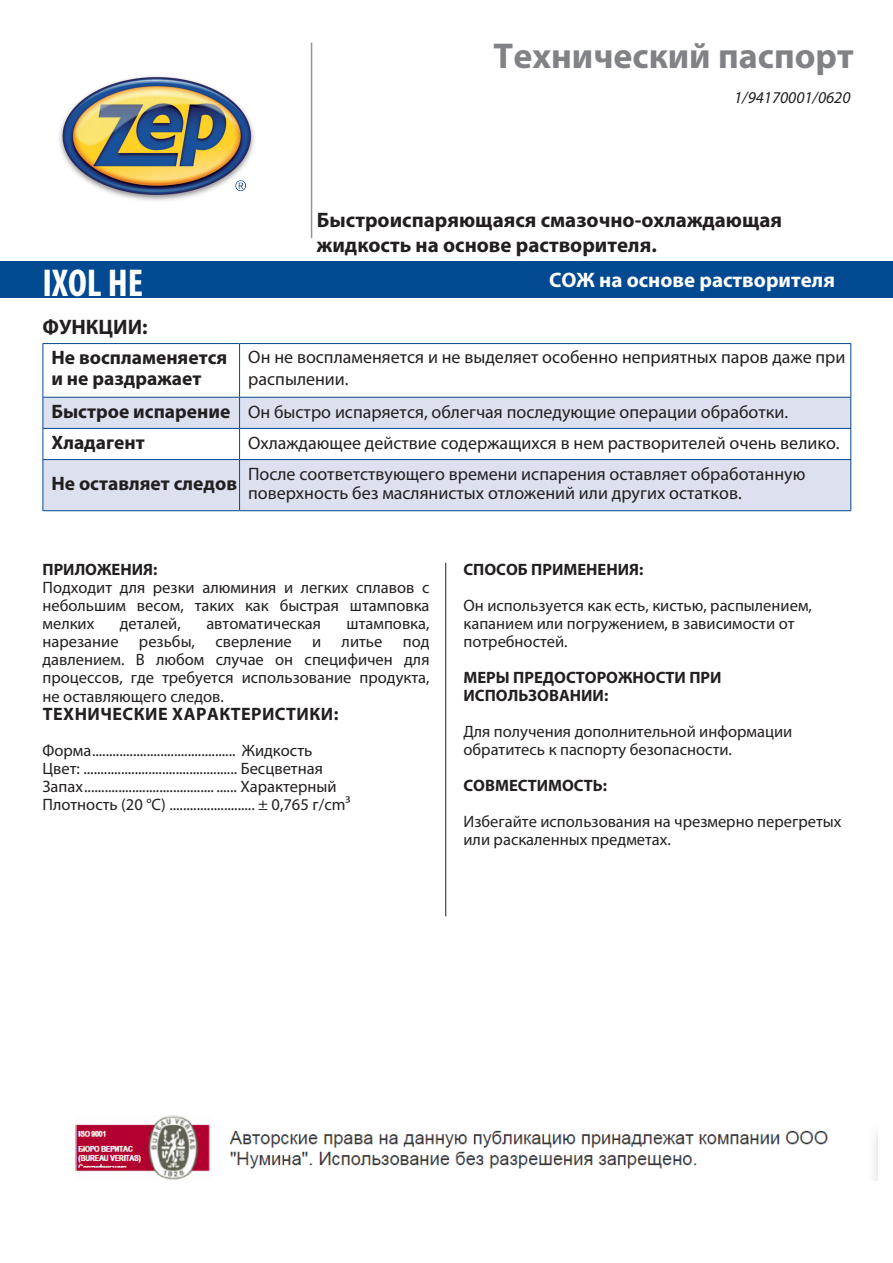
<style>
.page{position:relative;width:893px;height:1263px;background:#fff}
.page>*{position:absolute;margin:0;border:0;box-sizing:border-box;transform-origin:0 0}
.t1{font:700 condensed 39px "Myriad Pro";color:#fff}
.t2{font:700 36px "Myriad Pro";color:#808285}
.t3{font:700 21px/25.2px "Myriad Pro";color:#231f20}
.t4{font:700 21px "Myriad Pro";color:#fff}
.Caratteristics_Bold{font:700 19.5px/20.9px "Myriad Pro";color:#231f20}
.Caratteristics{font:18px/21.6px "Myriad Pro";color:#231f20}
.Tittoli{font:700 18px "Myriad Pro";letter-spacing:.025em;color:#231f20}
.Tittoli-2{font:16.5px/18px "Myriad Pro";color:#231f20}
.Specifiche{font:16.5px "Myriad Pro";color:#231f20}
.t5{font:700 16.5px/18px "Myriad Pro";color:#231f20}
.t6{font:italic 16.5px "Myriad Pro";color:#231f20}
.s1{font-weight:700}
</style>
<div class="page">
<div style="left:0;top:261px;width:893px;height:37px;background:#014990"></div>
<svg style="left:44px;top:344px;width:806px;height:53px"></svg>
<svg style="left:44px;top:398px;width:806px;height:112px;fill:#dde1ef"></svg>
<hr style="left:43px;top:343px;width:197px;height:1px;background:#014990">
<hr style="left:43px;top:344px;width:1px;height:53px;background:#014990">
<hr style="left:240px;top:343px;width:611px;height:1px;background:#014990">
<hr style="left:239px;top:344px;width:1px;height:53px;background:#014990">
<hr style="left:850px;top:344px;width:1px;height:53px;background:#014990">
<hr style="left:43px;top:397px;width:197px;height:1px;background:#014990">
<hr style="left:43px;top:398px;width:1px;height:30px;background:#014990">
<hr style="left:240px;top:397px;width:611px;height:1px;background:#014990">
<hr style="left:239px;top:398px;width:1px;height:30px;background:#014990">
<hr style="left:850px;top:398px;width:1px;height:30px;background:#014990">
<hr style="left:43px;top:428px;width:197px;height:1px;background:#014990">
<hr style="left:43px;top:429px;width:1px;height:30px;background:#014990">
<hr style="left:240px;top:428px;width:611px;height:1px;background:#014990">
<hr style="left:239px;top:429px;width:1px;height:30px;background:#014990">
<hr style="left:850px;top:429px;width:1px;height:30px;background:#014990">
<hr style="left:43px;top:459px;width:197px;height:1px;background:#014990">
<hr style="left:43px;top:460px;width:1px;height:50px;background:#014990">
<hr style="left:240px;top:459px;width:611px;height:1px;background:#014990">
<hr style="left:239px;top:460px;width:1px;height:50px;background:#014990">
<hr style="left:850px;top:460px;width:1px;height:50px;background:#014990">
<hr style="left:43px;top:510px;width:197px;height:1px;background:#014990">
<hr style="left:240px;top:510px;width:611px;height:1px;background:#014990">
<hr style="left:445px;top:563px;width:1px;height:353px;background:#231f20">
<hr style="left:311px;top:43px;width:1px;height:195px;background:#939598">
<img style="left:59px;top:76px;width:196px;height:125px">
<img style="left:75px;top:1115px;width:802px;height:66px">
<p class="t2" style="left:494px;top:32px;width:362px">Технический паспорт</p>
<p class="t6" style="left:734px;top:87px;width:118px">1/94170001/0620</p>
<p class="t1" style="left:43px;top:259px;width:102px">IXOL HE</p>
<p class="t3" style="left:43px;top:313px;width:107px">ФУНКЦИИ:</p>
<p class="t3" style="left:317px;top:206px;width:467px">Быстроиспаряющаяся смазочно-охлаждающая жидкость на основе растворителя.</p>
<p class="t4" style="left:549px;top:266px;width:287px">СОЖ на основе растворителя</p>
<p class="Caratteristics_Bold" style="left:51px;top:347px;width:177px">Не воспламеняется и не раздражает</p>
<p class="Caratteristics" style="left:248px;top:346px;width:599px">Он не воспламеняется и не выделяет особенно неприятных паров даже при распылении.</p>
<p class="Caratteristics_Bold" style="left:51px;top:400px;width:180px">Быстрое испарение</p>
<p class="Caratteristics" style="left:248px;top:401px;width:542px">Он быстро испаряется, облегчая последующие операции обработки.</p>
<p class="Caratteristics_Bold" style="left:51px;top:431px;width:95px">Хладагент</p>
<p class="Caratteristics" style="left:248px;top:432px;width:593px">Охлаждающее действие содержащихся в нем растворителей очень велико.</p>
<p class="Caratteristics_Bold" style="left:51px;top:473px;width:187px">Не оставляет следов</p>
<p class="Caratteristics" style="left:248px;top:464px;width:559px;line-height:19.4px">После соответствующего времени испарения оставляет обработанную поверхность без маслянистых отложений или других остатков.</p>
<p class="Tittoli-2" style="left:43px;top:560px;width:388px"><span class="s1">ПРИЛОЖЕНИЯ:<br></span>Подходит для резки алюминия и легких сплавов с небольшим весом, таких как быстрая штамповка мелких</p>
<p class="Tittoli-2" style="left:120px;top:614px;width:62px">деталей,</p>
<p class="Tittoli-2" style="left:206px;top:614px;width:116px">автоматическая</p>
<p class="Tittoli-2" style="left:43px;top:614px;width:388px;text-align:justify;text-indent:304px">штамповка, нарезание резьбы, сверление и литье под давлением. В любом случае он специфичен для процессов, где требуется использование продукта, не оставляющего следов.</p>
<p class="Tittoli" style="left:43px;top:702px;width:297px">ТЕХНИЧЕСКИЕ ХАРАКТЕРИСТИКИ:</p>
<p class="Specifiche" style="left:43px;top:741px;width:271px">Форма .......................................... Жидкость</p>
<p class="Specifiche" style="left:43px;top:759px;width:282px">Цвет: ............................................. Бесцветная</p>
<p class="Specifiche" style="left:43px;top:777px;width:296px">Запах ...................................... ...... Характерный</p>
<p class="Specifiche" style="left:43px;top:795px;width:309px">Плотность (20 °C) ......................... ± 0,765 г/cm³</p>
<p class="Tittoli-2" style="left:463px;top:551px;width:350px;line-height:36px"><span class="s1">СПОСОБ ПРИМЕНЕНИЯ:<br></span>Он используется как есть, кистью, распылением,</p>
<p class="Tittoli-2" style="left:463px;top:614px;width:332px">капанием или погружением, в зависимости от потребностей.</p>
<p class="t5" style="left:463px;top:668px;width:259px">МЕРЫ ПРЕДОСТОРОЖНОСТИ ПРИ<br>ИСПОЛЬЗОВАНИИ:</p>
<p class="Tittoli-2" style="left:463px;top:722px;width:330px">Для получения дополнительной информации обратитесь к паспорту безопасности.</p>
<p class="Tittoli-2" style="left:463px;top:767px;width:379px;line-height:36px"><span class="s1">СОВМЕСТИМОСТЬ:<br></span>Избегайте использования на чрезмерно перегретых</p>
<p class="Tittoli-2" style="left:463px;top:830px;width:209px">или раскаленных предметах.</p>
</div>
